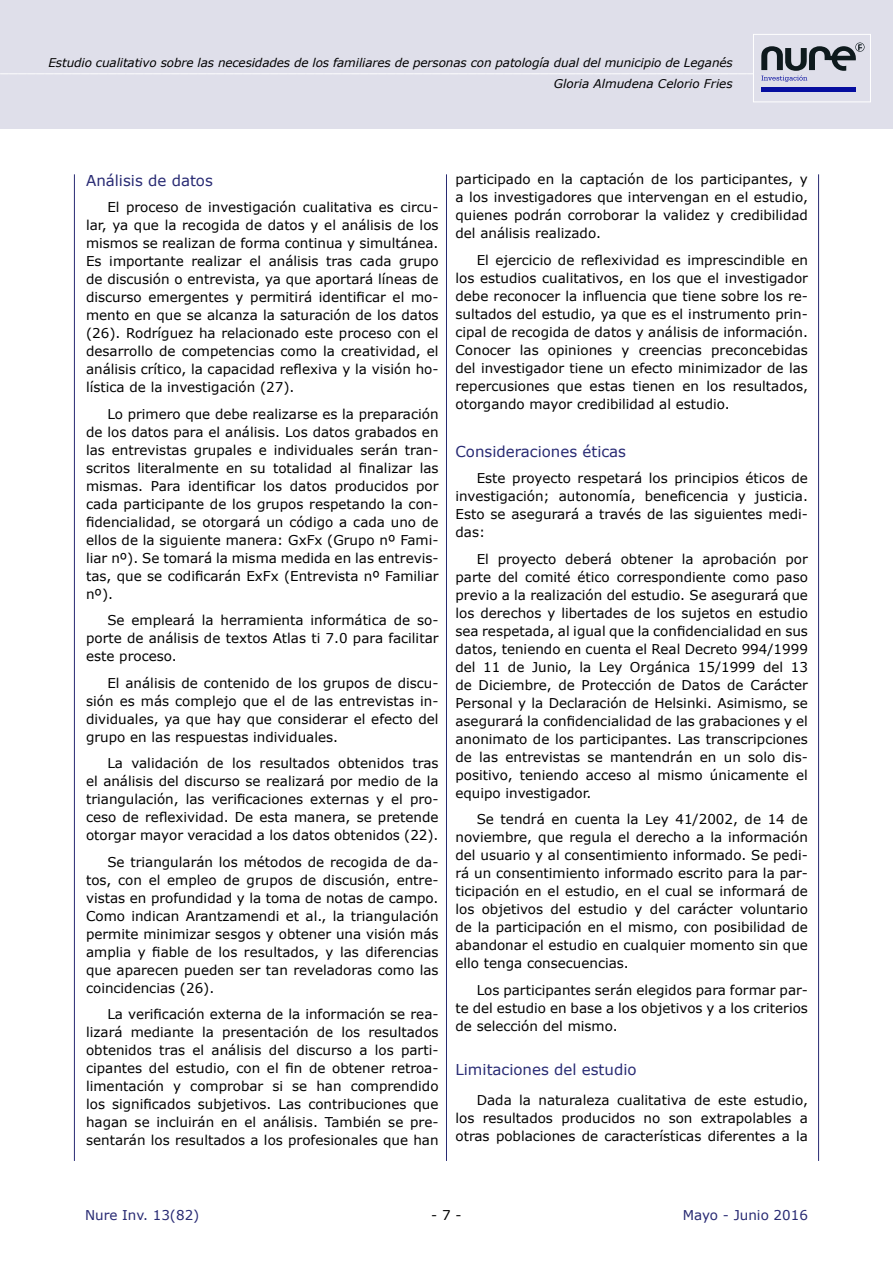
<style>
.page{position:relative;width:893px;height:1263px;background:#fff}
.page>*{position:absolute;margin:0;border:0;box-sizing:border-box;transform-origin:0 0}
.t1{font:18px "Myriad Pro";color:#fff}
.t2{font:15px "Verdana";color:#282a73}
.t3{font:13.5px/18px "Verdana";color:#000;text-align:justify}
.t4{font:13.5px "Verdana";color:#282a73}
.t5{font:italic 12px/20.7px "Verdana";letter-spacing:-.01em;color:#000;text-align:right}
</style>
<div class="page">
<div style="left:1px;top:0;width:892px;height:128px;background:#dfdfea"></div>
<hr style="left:0;top:0;width:1px;height:128px;background:#dfdfea">
<hr style="left:446px;top:174px;width:1px;height:987px;background:#282a73">
<hr style="left:74px;top:174px;width:1px;height:987px;background:#282a73">
<hr style="left:818px;top:174px;width:1px;height:987px;background:#282a73">
<div style="left:753px;top:34px;width:118px;height:68px;background:#dfdfea;border:1px solid #fff"></div>
<svg style="left:761px;top:43px;width:103px;height:39px"></svg>
<hr style="left:761px;top:87px;width:95px;height:4px;background:#060e9f">
<p class="t5" style="left:48px;top:53px;width:686px">Estudio cualitativo sobre las necesidades de los familiares de personas con patología dual del municipio de Leganés<br>Gloria Almudena Celorio Fries</p>
<h1 class="t1" style="left:0;top:55px;width:838px">_____________________________________________________________________________________________</h1>
<p class="t2" style="left:86px;top:170px;width:128px">Análisis de datos</p>
<p class="t3" style="left:86px;top:198px;width:354px;text-indent:21px">El proceso de investigación cualitativa es circu&shy;lar, ya que la recogida de datos y el análisis de los mismos se realizan de forma continua y simultánea.<br>Es importante realizar el análisis tras cada grupo de discusión o entrevista, ya que aportará líneas de discurso emergentes y permitirá identificar el mo&shy;mento en que se alcanza la saturación de los datos (26). Rodríguez ha relacionado este proceso con el desarrollo de competencias como la creatividad, el análisis crítico, la capacidad reflexiva y la visión ho&shy;lística de la investigación (27).</p>
<p class="t3" style="left:86px;top:405px;width:354px;text-indent:21px">Lo primero que debe realizarse es la preparación de los datos para el análisis. Los datos grabados en las entrevistas grupales e individuales serán tran&shy;scritos literalmente en su totalidad al finalizar las mismas. Para identificar los datos producidos por cada participante de los grupos respetando la con&shy;fidencialidad, se otorgará un código a cada uno de ellos de la siguiente manera: GxFx (Grupo nº Fami&shy;liar nº). Se tomará la misma medida en las entrevis&shy;tas, que se codificarán ExFx (Entrevista nº Familiar nº).</p>
<p class="t3" style="left:86px;top:611px;width:354px;text-indent:21px">Se empleará la herramienta informática de so&shy;porte de análisis de textos Atlas ti 7.0 para facilitar este proceso.</p>
<p class="t3" style="left:86px;top:674px;width:354px;text-indent:21px">El análisis de contenido de los grupos de discu&shy;sión es más complejo que el de las entrevistas in&shy;dividuales, ya que hay que considerar el efecto del grupo en las respuestas individuales.</p>
<p class="t3" style="left:86px;top:754px;width:354px;text-indent:21px">La validación de los resultados obtenidos tras el análisis del discurso se realizará por medio de la triangulación, las verificaciones externas y el pro&shy;ceso de reflexividad. De esta manera, se pretende otorgar mayor veracidad a los datos obtenidos (22).</p>
<p class="t3" style="left:86px;top:853px;width:354px;text-indent:21px">Se triangularán los métodos de recogida de da&shy;tos, con el empleo de grupos de discusión, entre&shy;vistas en profundidad y la toma de notas de campo.<br>Como indican Arantzamendi et al., la triangulación permite minimizar sesgos y obtener una visión más amplia y fiable de los resultados, y las diferencias que aparecen pueden ser tan reveladoras como las coincidencias (26).</p>
<p class="t3" style="left:86px;top:1005px;width:354px;text-indent:21px">La verificación externa de la información se rea&shy;lizará mediante la presentación de los resultados obtenidos tras el análisis del discurso a los parti&shy;cipantes del estudio, con el fin de obtener retroa&shy;limentación y comprobar si se han comprendido los significados subjetivos. Las contribuciones que hagan se incluirán en el análisis. También se pre&shy;sentarán los resultados a los profesionales que han</p>
<p class="t3" style="left:455px;top:170px;width:354px">participado en la captación de los participantes, y a los investigadores que intervengan en el estudio, quienes podrán corroborar la validez y credibilidad del análisis realizado.</p>
<p class="t3" style="left:455px;top:251px;width:354px;text-indent:21px">El ejercicio de reflexividad es imprescindible en los estudios cualitativos, en los que el investigador debe reconocer la influencia que tiene sobre los re&shy;sultados del estudio, ya que es el instrumento prin&shy;cipal de recogida de datos y análisis de información.<br>Conocer las opiniones y creencias preconcebidas del investigador tiene un efecto minimizador de las repercusiones que estas tienen en los resultados, otorgando mayor credibilidad al estudio.</p>
<p class="t2" style="left:455px;top:441px;width:172px">Consideraciones éticas</p>
<p class="t3" style="left:455px;top:469px;width:354px;text-indent:21px">Este proyecto respetará los principios éticos de investigación; autonomía, beneficencia y justicia.<br>Esto se asegurará a través de las siguientes medi&shy;das:</p>
<p class="t3" style="left:455px;top:550px;width:354px;text-indent:21px">El proyecto deberá obtener la aprobación por parte del comité ético correspondiente como paso previo a la realización del estudio. Se asegurará que los derechos y libertades de los sujetos en estudio sea respetada, al igual que la confidencialidad en sus datos, teniendo en cuenta el Real Decreto 994/1999 del 11 de Junio, la Ley Orgánica 15/1999 del 13 de Diciembre, de Protección de Datos de Carácter Personal y la Declaración de Helsinki. Asimismo, se asegurará la confidencialidad de las grabaciones y el anonimato de los participantes. Las transcripciones de las entrevistas se mantendrán en un solo dis&shy;positivo, teniendo acceso al mismo únicamente el equipo investigador.</p>
<p class="t3" style="left:455px;top:810px;width:354px;text-indent:21px">Se tendrá en cuenta la Ley 41/2002, de 14 de noviembre, que regula el derecho a la información del usuario y al consentimiento informado. Se pedi&shy;rá un consentimiento informado escrito para la par&shy;ticipación en el estudio, en el cual se informará de los objetivos del estudio y del carácter voluntario de la participación en el mismo, con posibilidad de abandonar el estudio en cualquier momento sin que ello tenga consecuencias.</p>
<p class="t3" style="left:455px;top:981px;width:354px;text-indent:21px">Los participantes serán elegidos para formar par&shy;te del estudio en base a los objetivos y a los criterios de selección del mismo.</p>
<p class="t2" style="left:455px;top:1059px;width:183px">Limitaciones del estudio</p>
<p class="t3" style="left:455px;top:1091px;width:354px;text-indent:21px">Dada la naturaleza cualitativa de este estudio, los resultados producidos no son extrapolables a otras poblaciones de características diferentes a la</p>
<p class="t4" style="left:85px;top:1206px;width:116px">Nure Inv. 13(82)</p>
<p class="t3" style="left:431px;top:1206px;width:32px">- 7 -</p>
<p class="t4" style="left:683px;top:1206px;width:127px">Mayo - Junio 2016</p>
</div>
